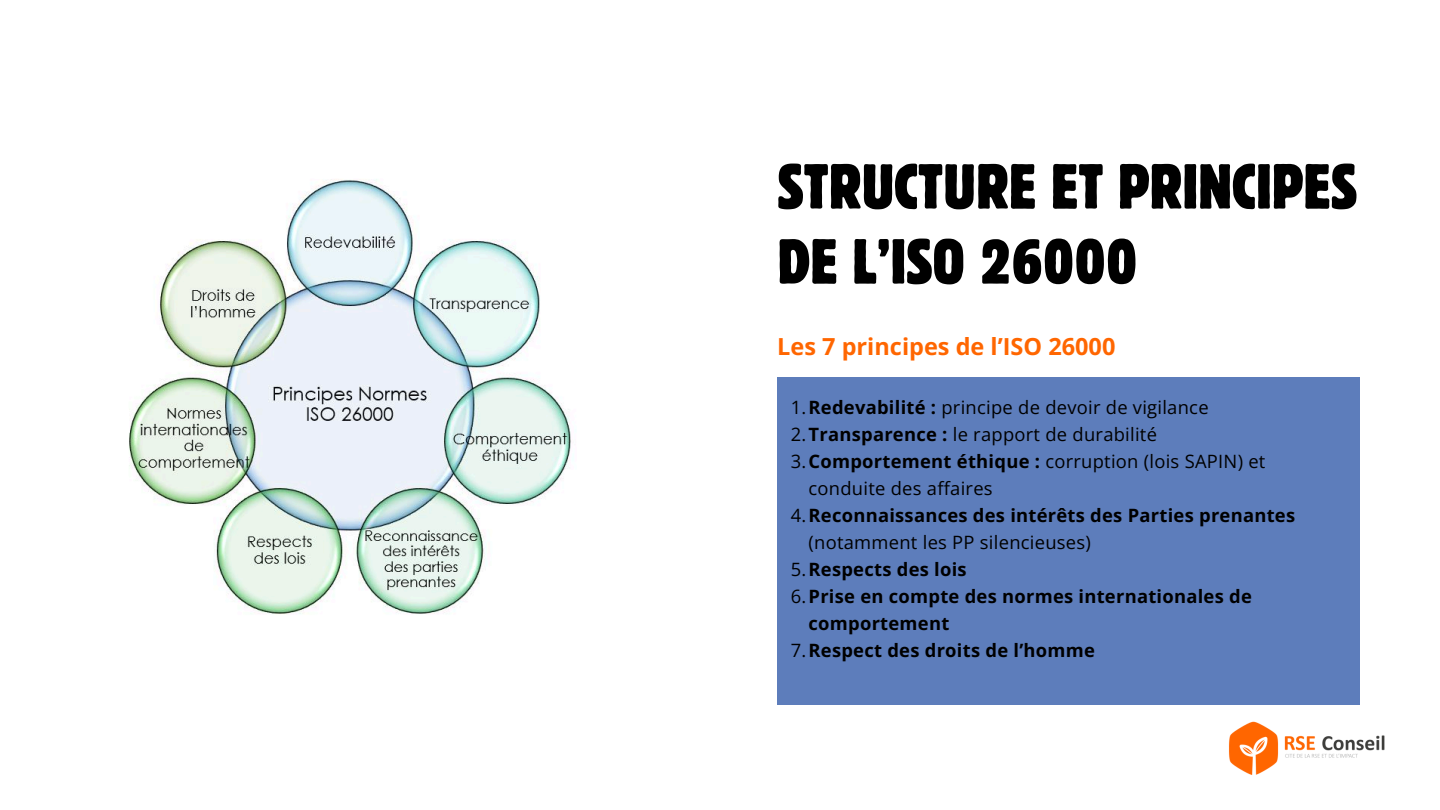
<style>
.page{position:relative;width:1440px;height:810px;background:#fff}
.page>*{position:absolute;margin:0;border:0;box-sizing:border-box;transform-origin:0 0}
.t1{font:condensed 63.1px/75px "Block W1 G";color:#000}
.t2{font:700 23.5px "Open Sans";color:#f60}
.t3{font:700 18.4px/27px "Open Sans";letter-spacing:.015em;color:#000}
.t4{font:18.4px/27px "Open Sans";letter-spacing:.015em;color:#000}
.s1{font-weight:700}
.s2{font-weight:400}
</style>
<div class="page">
<img style="left:1229px;top:721px;width:156px;height:54px">
<div style="left:777px;top:378px;width:582px;height:327px;background:#5d7dbb"></div>
<img style="left:129px;top:179px;width:442px;height:435px">
<h2 class="t1" style="left:777px;top:148px;width:581px">STRUCTURE ET PRINCIPES<br>DE L’ISO 26000</h2>
<p class="t2" style="left:777px;top:330px;width:340px">Les 7 principes de l’ISO 26000</p>
<p class="t4" style="left:791px;top:393px;width:419px">1.<span class="s1">Redevabilité :</span> principe de devoir de vigilance</p>
<p class="t4" style="left:791px;top:420px;width:368px">2.<span class="s1">Transparence :</span> le rapport de durabilité</p>
<p class="t4" style="left:809px;top:447px;width:458px;text-indent:-18px">3.<span class="s1">Comportement éthique :</span> corruption (lois SAPIN) et conduite des affaires</p>
<p class="t3" style="left:809px;top:501px;width:488px;text-indent:-18px"><span class="s2">4.</span>Reconnaissances des intérêts des Parties prenantes <span class="s2">(notamment les PP silencieuses)</span></p>
<p class="t3" style="left:791px;top:555px;width:177px"><span class="s2">5.</span>Respects des lois</p>
<p class="t3" style="left:809px;top:582px;width:445px;text-indent:-18px"><span class="s2">6.</span>Prise en compte des normes internationales de comportement</p>
<p class="t3" style="left:791px;top:636px;width:306px"><span class="s2">7.</span>Respect des droits de l’homme</p>
</div>
